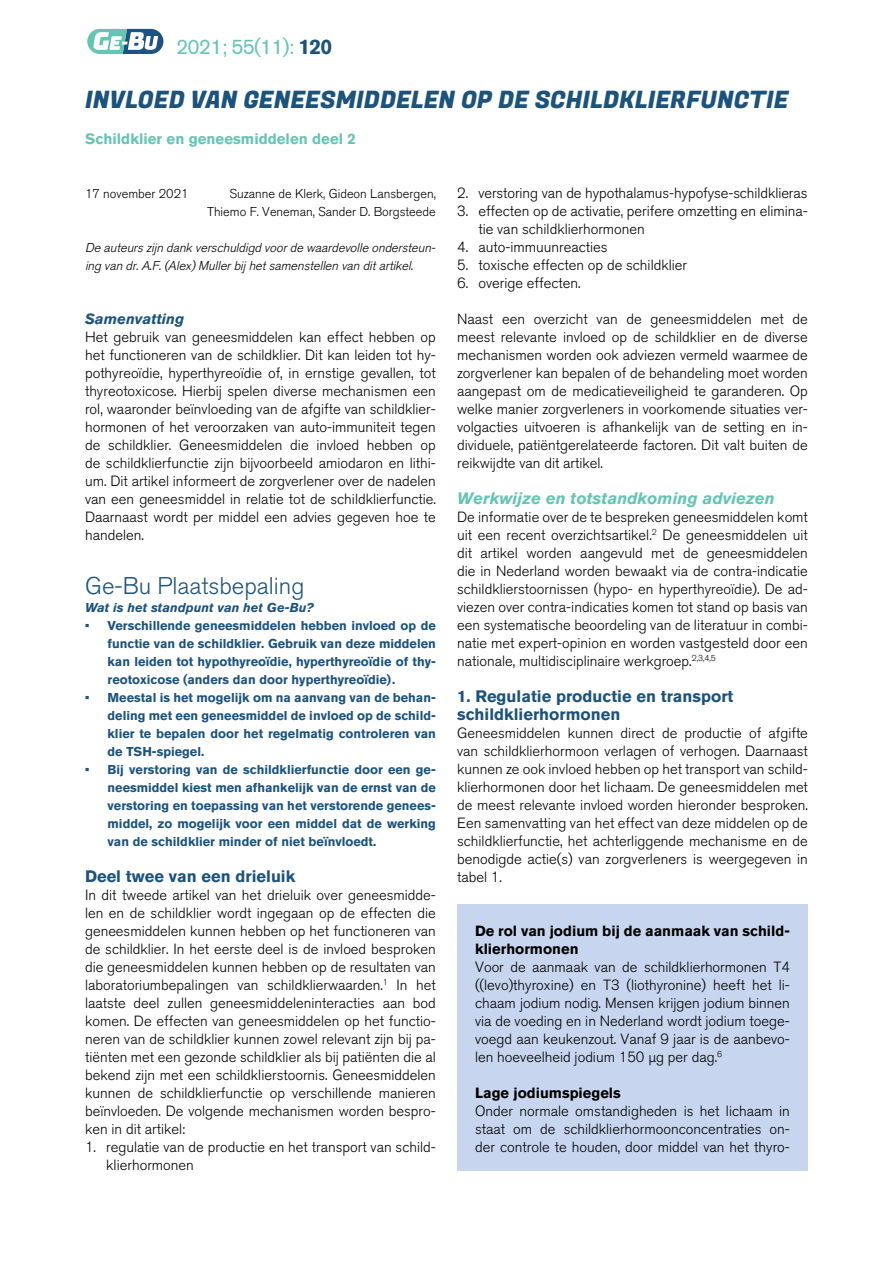
<style>
.page{position:relative;width:893px;height:1263px;background:#fff}
.page>*{position:absolute;margin:0;border:0;box-sizing:border-box;transform-origin:0 0}
.t1{font:24px "Fugaz One";color:#1b537d}
.t2{font:300 24px "Akzidenz Grotesk BQ";color:#1b537d}
.t3{font:21px "Akzidenz Grotesk BQ";letter-spacing:-.04em;color:#65c5b4}
.t4{font:700 16.5px/18px "Akzidenz Grotesk BQ";color:#1b537d}
.t5{font:italic 700 16.5px "Akzidenz Grotesk BQ";color:#65c5b4}
.t6{font:700 15px "Akzidenz Grotesk BQ";color:#65c5b4}
.t7{font:300 14.7px/18px "Akzidenz Grotesk BQ";color:#000;text-align:justify}
.t8{font:700 14.7px/18px "Akzidenz Grotesk BQ";color:#000}
.t9{font:italic 700 14.7px "Akzidenz Grotesk BQ";color:#1b537d}
.t10{font:700 12.75px/18px "Akzidenz Grotesk BQ";color:#1b537d;text-align:justify}
.t11{font:italic 300 12.75px/18px "Akzidenz Grotesk BQ";color:#000}
.t12{font:300 12.75px/18px "Akzidenz Grotesk BQ";color:#000;text-align:right}
.t13{font:italic 700 12.75px "Akzidenz Grotesk BQ";color:#1b537d}
.s1{font-weight:700;color:#1b537d}
</style>
<div class="page">
<svg style="left:87px;top:29px;width:76px;height:25px"></svg>
<div style="left:457px;top:904px;width:351px;height:267px;background:#c7d6ee"></div>
<h2 class="t3" style="left:176px;top:34px;width:157px">2021; 55(11): <span class="s1">120</span></h2>
<h1 class="t1" style="left:85px;top:83px;width:705px">INVLOED VAN GENEESMIDDELEN OP DE SCHILDKLIERFUNCTIE</h1>
<p class="t6" style="left:85px;top:130px;width:272px">Schildklier en geneesmiddelen deel 2</p>
<p class="t12" style="left:85px;top:185px;width:105px">17 november 2021</p>
<p class="t12" style="left:207px;top:185px;width:230px">Suzanne de Klerk, Gideon Lansbergen,<br>Thiemo F. Veneman, Sander D. Borgsteede</p>
<p class="t11" style="left:85px;top:239px;width:355px">De auteurszijn dank verschuldigd voorde waardevolle ondersteun&shy;ing van dr.A.F.(Alex)Mullerbij hetsamenstellen van ditartikel.</p>
<p class="t9" style="left:85px;top:310px;width:101px">Samenvatting</p>
<p class="t7" style="left:85px;top:328px;width:352px">Het gebruik van geneesmiddelen kan effect hebben op het functioneren van de schildklier. Dit kan leiden tot hy&shy;pothyreoïdie, hyperthyreoïdie of, in ernstige gevallen, tot thyreotoxicose. Hierbij spelen diverse mechanismen een rol, waaronder beïnvloeding van de afgifte van schildklier&shy;hormonen of het veroorzaken van auto-immuniteit tegen de schildklier. Geneesmiddelen die invloed hebben op de schildklierfunctie zijn bijvoorbeeld amiodaron en lithi&shy;um. Dit artikel informeert de zorgverlener over de nadelen van een geneesmiddel in relatie tot de schildklierfunctie.<br>Daarnaast wordt per middel een advies gegeven hoe te handelen.</p>
<h1 class="t2" style="left:85px;top:572px;width:221px">Ge-Bu Plaatsbepaling</h1>
<p class="t13" style="left:85px;top:600px;width:230px">Wat is het standpunt van het Ge-Bu?</p>
<p class="t10" style="left:108px;top:617px;width:330px;text-indent:-23px">• Verschillende geneesmiddelen hebben invloed op de functie van de schildklier. Gebruik van deze middelen kan leiden tot hypothyreoïdie, hyperthyreoïdie of thy&shy;reotoxicose (anders dan door hyperthyreoïdie).</p>
<p class="t10" style="left:108px;top:689px;width:330px;text-indent:-23px">• Meestal is het mogelijk om na aanvang van de behan&shy;deling met een geneesmiddel de invloed op de schild&shy;klier te bepalen door het regelmatig controleren van de TSH-spiegel.</p>
<p class="t10" style="left:108px;top:761px;width:330px;text-indent:-23px">• Bij verstoring van de schildklierfunctie door een ge&shy;neesmiddel kiest men afhankelijk van de ernst van de verstoring en toepassing van het verstorende genees&shy;middel, zo mogelijk voor een middel dat de werking van de schildklier minder of niet beïnvloedt.</p>
<p class="t4" style="left:85px;top:867px;width:212px">Deel twee van een drieluik</p>
<p class="t7" style="left:85px;top:886px;width:352px">In dit tweede artikel van het drieluik over geneesmidde&shy;len en de schildklier wordt ingegaan op de effecten die geneesmiddelen kunnen hebben op het functioneren van de schildklier. In het eerste deel is de invloed besproken die geneesmiddelen kunnen hebben op de resultaten van laboratoriumbepalingen van schildklierwaarden.<sup>1</sup> In het laatste deel zullen geneesmiddeleninteracties aan bod komen. De effecten van geneesmiddelen op het functio&shy;neren van de schildklier kunnen zowel relevant zijn bij pa&shy;tiënten met een gezonde schildklier als bij patiënten die al bekend zijn met een schildklierstoornis. Geneesmiddelen kunnen de schildklierfunctie op verschillende manieren beïnvloeden. De volgende mechanismen worden bespro&shy;ken in dit artikel:</p>
<p class="t7" style="left:106px;top:1138px;width:331px;text-indent:-21px">1. regulatie van de productie en het transport van schild&shy;klierhormonen</p>
<p class="t7" style="left:457px;top:184px;width:352px">2. verstoring van de hypothalamus-hypofyse-schildklieras</p>
<p class="t7" style="left:478px;top:202px;width:331px;text-indent:-21px">3. effecten op de activatie, perifere omzetting en elimina&shy;tie van schildklierhormonen</p>
<p class="t7" style="left:457px;top:238px;width:152px">4. auto-immuunreacties</p>
<p class="t7" style="left:457px;top:256px;width:231px">5. toxische effecten op de schildklier</p>
<p class="t7" style="left:457px;top:274px;width:125px">6. overige effecten.</p>
<p class="t7" style="left:457px;top:310px;width:352px">Naast een overzicht van de geneesmiddelen met de meest relevante invloed op de schildklier en de diverse mechanismen worden ook adviezen vermeld waarmee de zorgverlener kan bepalen of de behandeling moet worden aangepast om de medicatieveiligheid te garanderen. Op welke manier zorgverleners in voorkomende situaties ver&shy;volgacties uitvoeren is afhankelijk van de setting en in&shy;dividuele, patiëntgerelateerde factoren. Dit valt buiten de reikwijdte van dit artikel.</p>
<p class="t5" style="left:457px;top:488px;width:319px">Werkwijze en totstandkoming adviezen</p>
<p class="t7" style="left:457px;top:508px;width:352px">De informatie over de te bespreken geneesmiddelen komt uit een recent overzichtsartikel.<sup>2</sup> De geneesmiddelen uit dit artikel worden aangevuld met de geneesmiddelen die in Nederland worden bewaakt via de contra-indicatie schildklierstoornissen (hypo- en hyperthyreoïdie). De ad&shy;viezen over contra-indicaties komen tot stand op basis van een systematische beoordeling van de literatuur in combi&shy;natie met expert-opinion en worden vastgesteld door een nationale, multidisciplinaire werkgroep.<sup>2,3,4,5</sup></p>
<p class="t4" style="left:457px;top:687px;width:278px">1. Regulatie productie en transport schildklierhormonen</p>
<p class="t7" style="left:457px;top:724px;width:352px">Geneesmiddelen kunnen direct de productie of afgifte van schildklierhormoon verlagen of verhogen. Daarnaast kunnen ze ook invloed hebben op het transport van schild&shy;klierhormonen door het lichaam. De geneesmiddelen met de meest relevante invloed worden hieronder besproken.<br>Een samenvatting van het effect van deze middelen op de schildklierfunctie, het achterliggende mechanisme en de benodigde actie(s) van zorgverleners is weergegeven in tabel 1.</p>
<p class="t8" style="left:475px;top:922px;width:316px">De rol van jodium bij de aanmaak van schild&shy;klierhormonen</p>
<p class="t7" style="left:475px;top:958px;width:316px">Voor de aanmaak van de schildklierhormonen T4 ((levo)thyroxine) en T3 (liothyronine) heeft het li&shy;chaam jodium nodig. Mensen krijgen jodium binnen via de voeding en in Nederland wordt jodium toege&shy;voegd aan keukenzout. Vanaf 9 jaar is de aanbevo&shy;len hoeveelheid jodium 150 µg per dag.<sup>6</sup></p>
<p class="t8" style="left:475px;top:1084px;width:147px">Lage jodiumspiegels</p>
<p class="t7" style="left:475px;top:1102px;width:316px">Onder normale omstandigheden is het lichaam in staat om de schildklierhormoonconcentraties on&shy;der controle te houden, door middel van het thyro-</p>
</div>
